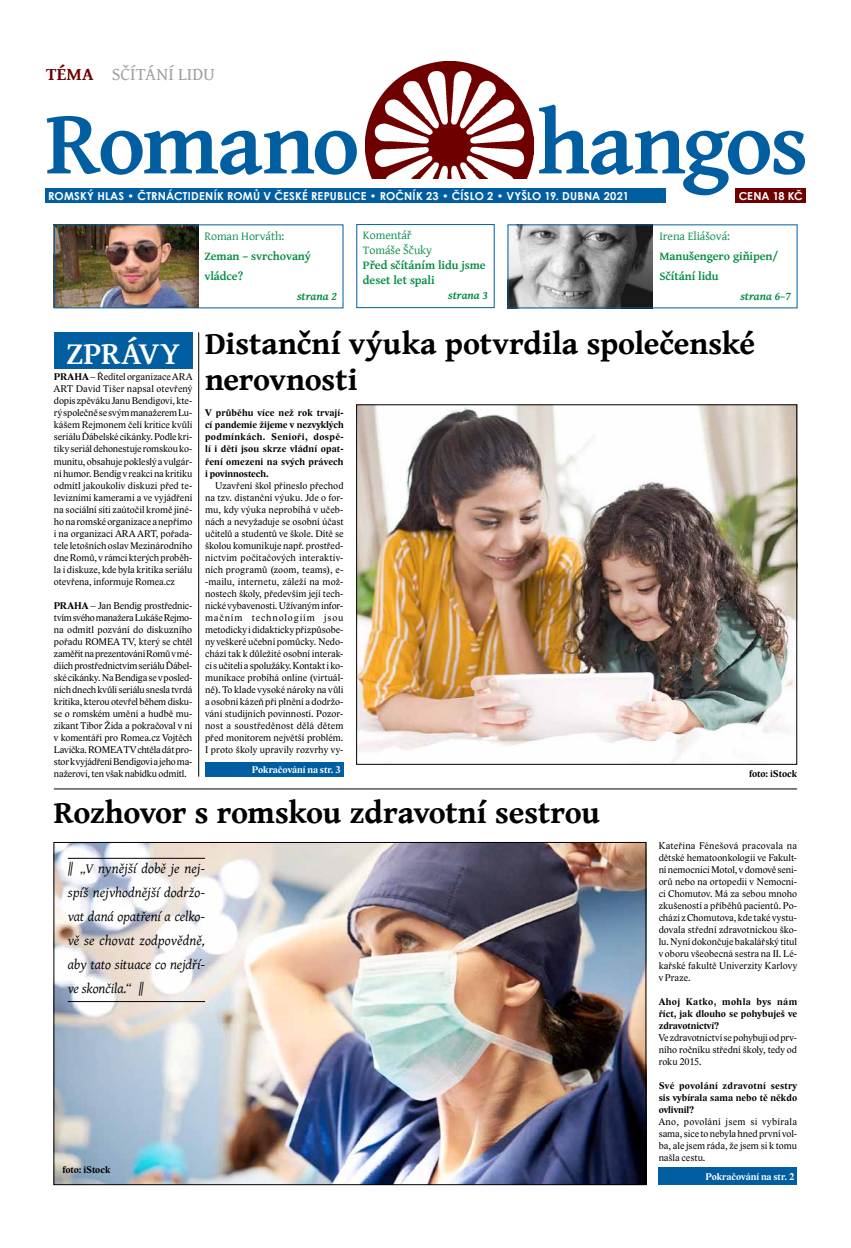
<style>
.page{position:relative;width:851px;height:1248px;background:#fff}
.page>*{position:absolute;margin:0;border:0;box-sizing:border-box;transform-origin:0 0}
.t1{font:700 91.1px "Gentium Basic";letter-spacing:-.02em;color:#005ea1}
.t2{font:700 32px/36px "Gentium Book Basic";letter-spacing:-.01em;color:#000}
.t3{font:700 32px "Gentium Basic";color:#fff}
.t4{font:18px "Gentium Book Basic";letter-spacing:.005em;color:#a4a2a1}
.t5{font:italic 14px/24px "Gentium";letter-spacing:-.005em;color:#000;text-align:justify}
.t6{font:700 12px/20.1px "Gentium Basic";letter-spacing:-.005em;color:#008c42}
.t7{font:12px/15px "Gentium Basic";letter-spacing:-.005em;color:#008c42}
.t8{font:italic 700 12px "Gentium Basic";color:#008c42}
.t9{font:700 11px "Century Gothic";letter-spacing:.015em;color:#fff}
.t10{font:10px/12px "Lido STF";letter-spacing:.005em;color:#000;text-align:justify}
.t11{font:700 10px/12px "Lido STF";letter-spacing:.015em;color:#000;text-align:justify}
.t12{font:700 10px "Lido STF";letter-spacing:.005em;color:#fff}
.s1{font-weight:700;color:#6f0000}
.s2{font-weight:700}
</style>
<div class="page">
<img style="left:56px;top:226px;width:143px;height:80px">
<img style="left:509px;top:226px;width:143px;height:80px">
<div style="left:734px;top:189px;width:71px;height:14px;background:#6f0000"></div>
<div style="left:45px;top:188px;width:620px;height:14px;background:#005ea1"></div>
<hr style="left:54px;top:788px;width:743px;height:1px;background:#000">
<div style="left:356px;top:224px;width:138px;height:84px;border:1px solid #005ea1"></div>
<div style="left:54px;top:332px;width:138px;height:36px;background:#005ea1"></div>
<img style="left:365px;top:61px;width:168px;height:118px">
<div style="left:205px;top:761px;width:138px;height:15px;background:#005ea1"></div>
<div style="left:658px;top:1167px;width:139px;height:17px;background:#005ea1"></div>
<div style="left:54px;top:224px;width:289px;height:84px;border:1px solid #005ea1"></div>
<img style="left:358px;top:406px;width:437px;height:356px">
<div style="left:356px;top:404px;width:441px;height:360px;border:1px solid #000"></div>
<hr style="left:198px;top:332px;width:1px;height:444px;background:#000">
<img style="left:56px;top:844px;width:588px;height:338px">
<hr style="left:68px;top:858px;width:137px;height:1px;background:#000">
<hr style="left:68px;top:1001px;width:137px;height:1px;background:#000">
<h3 class="t4" style="left:46px;top:61px;width:170px"><span class="s1">Téma</span> Sčítání lidu</h3>
<h1 class="t1" style="left:45px;top:75px;width:316px">Romano</h1>
<h1 class="t1" style="left:537px;top:75px;width:273px">hangos</h1>
<p class="t9" style="left:48px;top:188px;width:582px">ROMSKÝ HLAS • ČTRNÁCTIDENÍK ROMŮ V ČESKÉ REPUBLICE • ROČNÍK 23 • ČÍSLO 2 • VYŠLO 19. DUBNA 2021</p>
<p class="t9" style="left:738px;top:188px;width:65px">CENA 18 KČ</p>
<p class="t7" style="left:204px;top:228px;width:81px">Roman Horváth:</p>
<p class="t6" style="left:204px;top:245px;width:108px">Zeman – svrchovaný vládce?</p>
<p class="t8" style="left:297px;top:287px;width:41px">strana 2</p>
<p class="t7" style="left:363px;top:227px;width:71px">Komentář<br>Tomáše Ščuky</p>
<p class="t6" style="left:363px;top:257px;width:124px;line-height:15px">Před sčítáním lidu jsme deset let spali</p>
<p class="t8" style="left:448px;top:286px;width:41px">strana 3</p>
<p class="t7" style="left:659px;top:228px;width:72px">Irena Eliášová:</p>
<p class="t6" style="left:659px;top:245px;width:120px">Manušengero giňipen/<br>Sčítání lidu</p>
<p class="t8" style="left:740px;top:287px;width:52px">strana 6–7</p>
<h2 class="t3" style="left:66px;top:330px;width:115px">zprávy</h2>
<p class="t10" style="left:54px;top:371px;width:140px"><span class="s2">PRAHA</span> – Ředitel organizace ARA ART David Tišer napsal otevřený dopis zpěváku Janu Bendigovi, kte&shy;rý společně se svým manažerem Lu&shy;kášem Rejmonem čelí kritice kvůli seriálu Ďábelské cikánky. Podle kri&shy;tiky seriál dehonestuje romskou ko&shy;munitu, obsahuje pokleslý a vulgár&shy;ní humor. Bendig v reakci na kritiku odmítl jakoukoliv diskuzi před te&shy;levizními kamerami a ve vyjádření na sociální síti zaútočil kromě jiné&shy;ho na romské organizace anepřímo i na organizaci ARA ART, pořada&shy;tele letošních oslav Mezinárodního dne Romů, v rámci kterých proběh&shy;la i diskuze, kde byla kritika seriálu otevřena, informuje Romea.cz</p>
<p class="t10" style="left:54px;top:599px;width:140px"><span class="s2">PRAHA</span> – Jan Bendig prostřednic&shy;tvím svého manažera Lukáše Rejmo&shy;na odmítl pozvání do diskuzního pořadu ROMEA TV, který se chtěl zaměřit na prezentování Romů vmé&shy;diích prostřednictvím seriálu Ďábel&shy;ské cikánky. Na Bendiga se vposled&shy;ních dnech kvůli seriálu snesla tvrdá kritika, kterou otevřel během disku&shy;se o romském umění a hudbě mu&shy;zikant Tibor Žida a pokračoval v ní v komentáři pro Romea.cz Vojtěch Lavička. ROMEA TV chtěla dát pro&shy;stor kvyjádření Bendigovi ajeho ma&shy;nažerovi, ten však nabídku odmítl.</p>
<h2 class="t2" style="left:205px;top:325px;width:551px">Distanční výuka potvrdila společenské nerovnosti</h2>
<p class="t11" style="left:205px;top:407px;width:140px">V průběhu více než rok trvají&shy;cí pandemie žijeme v nezvyklých podmínkách. Senioři, dospě&shy;lí i děti jsou skrze vládní opat&shy;ření omezeni na svých právech i povinnostech.</p>
<p class="t10" style="left:205px;top:479px;width:140px;text-indent:10px">Uzavření škol přineslo přechod na tzv. distanční výuku. Jde o for&shy;mu, kdy výuka neprobíhá v učeb&shy;nách a nevyžaduje se osobní účast učitelů a studentů ve škole. Dítě se školou komunikuje např. prostřed&shy;nictvím počítačových interaktiv&shy;ních programů (zoom, teams), e--mailu, internetu, záleží na mož&shy;nostech školy, především její tech&shy;nické vybavenosti. Užívaným infor&shy;mačním technologiím jsou metodicky i didakticky přizpůsobe&shy;ny veškeré učební pomůcky. Nedo&shy;chází tak k důležité osobní interak&shy;ci sučiteli a spolužáky. Kontakt iko&shy;munikace probíhá online (virtuál&shy;ně). To klade vysoké nároky na vůli a osobní kázeň při plnění a dodržo&shy;vání studijních povinností. Pozor&shy;nost a soustředěnost dělá dětem před monitorem největší problém.<br>I proto školy upravily rozvrhy vy-</p>
<p class="t12" style="left:252px;top:764px;width:90px">Pokračování na str. 3</p>
<p class="t11" style="left:749px;top:767px;width:49px">foto: iStock</p>
<h2 class="t2" style="left:54px;top:793px;width:547px">Rozhovor s romskou zdravotní sestrou</h2>
<h3 class="t5" style="left:68px;top:855px;width:139px">‖ „V nynější době je nej&shy;spíš nejvhodnější dodržo&shy;vat daná opatření a celko&shy;vě se chovat zodpovědně, aby tato situace co nejdří&shy;ve skončila.“ ‖</h3>
<p class="t11" style="left:62px;top:1163px;width:49px">foto: iStock</p>
<p class="t10" style="left:658px;top:839px;width:140px">Kateřina Fénešová pracovala na dětské hematoonkologii ve Fakult&shy;ní nemocnici Motol, v domově seni&shy;orů nebo na ortopedii v Nemocni&shy;ci Chomutov. Má za sebou mnoho zkušeností a příběhů pacientů. Po&shy;chází zChomutova, kde také vystu&shy;dovala střední zdravotnickou ško&shy;lu. Nyní dokončuje bakalářský titul v oboru všeobecná sestra na II. Lé&shy;kařské fakultě Univerzity Karlovy v Praze.</p>
<p class="t11" style="left:658px;top:995px;width:140px">Ahoj Katko, mohla bys nám říct, jak dlouho se pohybuješ ve zdravotnictví?</p>
<p class="t10" style="left:658px;top:1031px;width:140px">Ve zdravotnictví se pohybuji od prv&shy;ního ročníku střední školy, tedy od roku 2015.</p>
<p class="t11" style="left:658px;top:1079px;width:140px">Své povolání zdravotní sestry sis vybírala sama nebo tě někdo ovlivnil?</p>
<p class="t10" style="left:658px;top:1115px;width:140px">Ano, povolání jsem si vybírala sama, sice to nebyla hned první vol&shy;ba, ale jsem ráda, že jsem si k tomu našla cestu.</p>
<p class="t12" style="left:705px;top:1170px;width:90px">Pokračování na str. 2</p>
</div>
